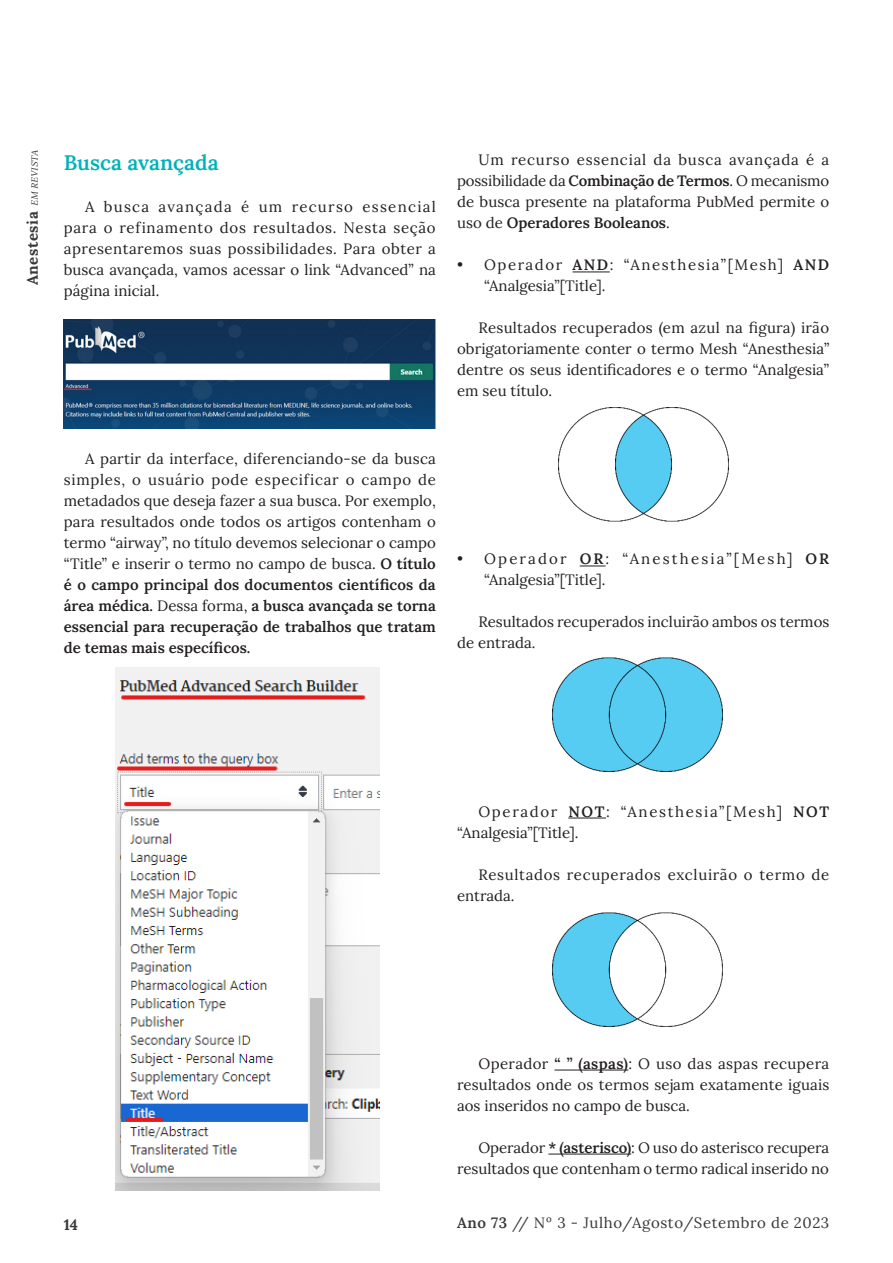
<style>
.page{position:relative;width:893px;height:1263px;background:#fff}
.page>*{position:absolute;margin:0;border:0;box-sizing:border-box;transform-origin:0 0}
.TX{font:600 21px "Lora";color:#00b2bb}
.TX-2{font:15px/21px "Lora";color:#231f20;text-align:justify}
.TX-3{font:15px/21px "Lora";letter-spacing:.1em;color:#231f20}
.TX-4{font:15px/21px "Lora";letter-spacing:.11em;color:#231f20}
.TX-5{font:15px/21px "Lora";letter-spacing:.145em;color:#231f20}
.TX-6{font:15px/21px "Lora";letter-spacing:.045em;color:#231f20}
.t1{font:15px "Lora";letter-spacing:.04em;color:#373837}
.t2{font:700 15px "Lora";letter-spacing:.04em;color:#373837}
.s1{font-weight:400;font-style:italic;font-size:9px}
.s2{font-weight:600}
</style>
<div class="page">
<img style="left:64px;top:319px;width:372px;height:110px">
<hr style="left:573px;top:272px;width:37px;height:1px;background:#231f20">
<svg style="left:580px;top:566px;width:26px;height:1px"></svg>
<hr style="left:568px;top:818px;width:38px;height:1px;background:#231f20">
<hr style="left:554px;top:1070px;width:74px;height:1px;background:#231f20">
<hr style="left:548px;top:1154px;width:83px;height:1px;background:#231f20">
<img style="left:115px;top:668px;width:265px;height:523px">
<img style="left:558px;top:408px;width:170px;height:114px">
<img style="left:552px;top:913px;width:170px;height:113px">
<img style="left:552px;top:657px;width:170px;height:114px">
<p class="t2" style="left:21px;top:285px;width:139px;rotate:-90deg">Anestesia <span class="s1">EM REVISTA</span></p>
<p class="TX" style="left:64px;top:147px;width:156px">Busca avançada</p>
<p class="TX-2" style="left:64px;top:195px;width:374px;text-indent:21px">A busca avançada é um recurso essencial para o refinamento dos resultados. Nesta seção apresentaremos suas possibilidades. Para obter a busca avançada, vamos acessar o link “Advanced” na página inicial.</p>
<p class="TX-2" style="left:457px;top:149px;width:374px;text-indent:21px">Um recurso essencial da busca avançada é a possibilidade da <span class="s2">Combinação de Termos</span>. O mecanismo de busca presente na plataforma PubMed permite o uso de <span class="s2">Operadores Booleanos</span>.</p>
<p class="TX-3" style="left:484px;top:254px;width:347px;text-indent:-27px">• Operador <span class="s2">AND</span>: “Anesthesia”[Mesh] <span class="s2">AND </span>“Analgesia”[Title].</p>
<p class="TX-2" style="left:457px;top:317px;width:374px;text-indent:21px">Resultados recuperados (em azul na figura) irão obrigatoriamente conter o termo Mesh “Anesthesia” dentre os seus identificadores e o termo “Analgesia” em seu título.</p>
<p class="TX-2" style="left:64px;top:447px;width:374px;text-indent:21px">A partir da interface, diferenciando-se da busca simples, o usuário pode especificar o campo de metadados que deseja fazer a sua busca. Por exemplo, para resultados onde todos os artigos contenham o termo “airway”, no título devemos selecionar o campo “Title” e inserir o termo no campo de busca. <span class="s2">O título é o campo principal dos documentos científicos da área médica.</span> Dessa forma, <span class="s2">a busca avançada se torna essencial para recuperação de trabalhos que tratam de temas mais específicos.</span></p>
<p class="TX-5" style="left:484px;top:548px;width:347px;text-indent:-27px">• Operador <span class="s2">OR</span>: “Anesthesia”[Mesh] <span class="s2">OR </span>“Analgesia”[Title].</p>
<p class="TX-2" style="left:457px;top:611px;width:374px;text-indent:21px">Resultados recuperados incluirão ambos os termos de entrada.</p>
<p class="TX-4" style="left:457px;top:800px;width:374px;text-indent:21px">Operador <span class="s2">NOT</span>: “Anesthesia”[Mesh] <span class="s2">NOT </span>“Analgesia”[Title].</p>
<p class="TX-6" style="left:457px;top:863px;width:374px;text-indent:21px">Resultados recuperados excluirão o termo de entrada.</p>
<p class="TX-2" style="left:457px;top:1052px;width:374px;text-indent:21px">Operador <span class="s2">“ ” (aspas)</span>: O uso das aspas recupera resultados onde os termos sejam exatamente iguais aos inseridos no campo de busca.</p>
<p class="TX-2" style="left:457px;top:1136px;width:374px;text-align:right">Operador <span class="s2">* (asterisco)</span>: O uso do asterisco recupera resultados que contenham o termo radical inserido no</p>
<p class="t2" style="left:64px;top:1213px;width:16px">14</p>
<p class="t1" style="left:457px;top:1211px;width:374px"><span class="s2">Ano 73</span> // Nº 3 - Julho/Agosto/Setembro de 2023</p>
</div>
